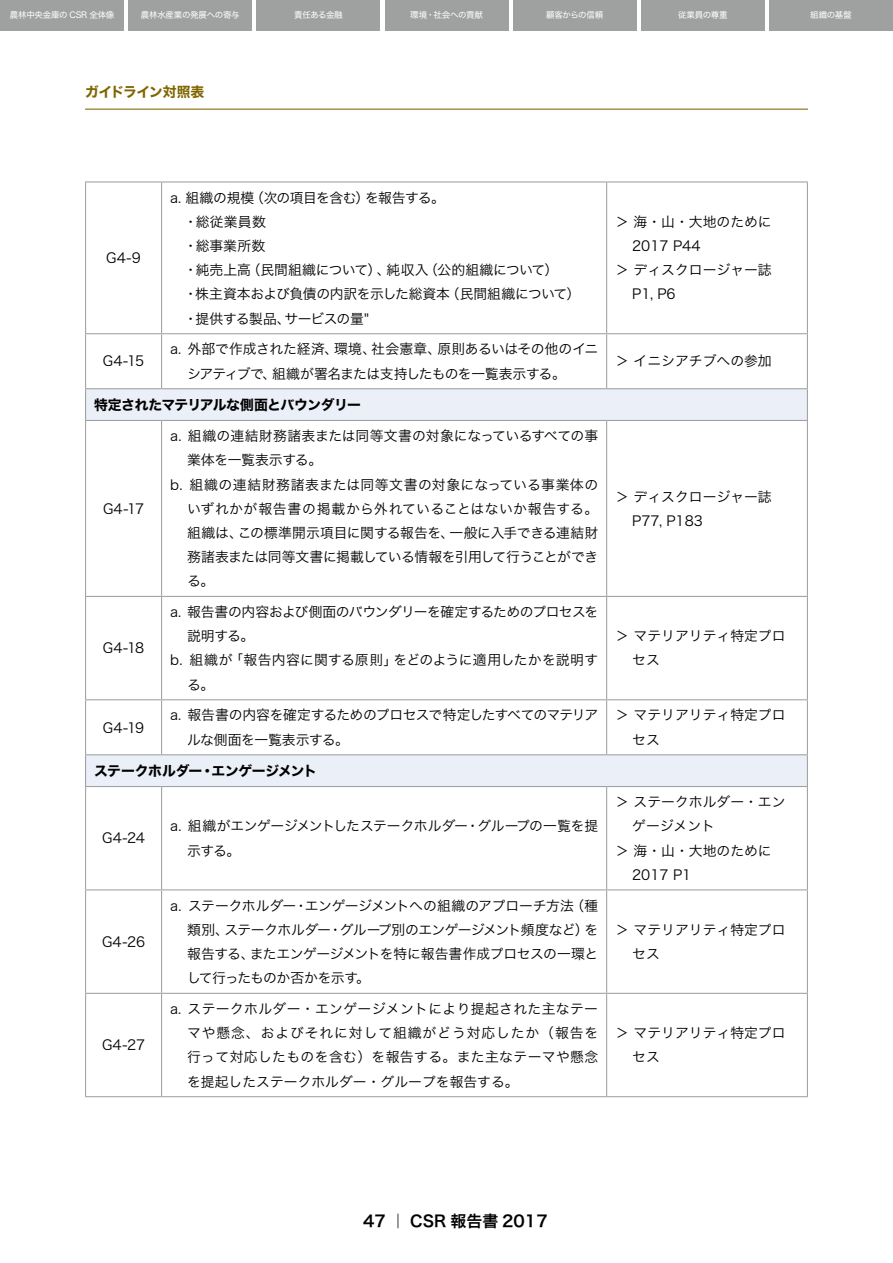
<style>
.page{position:relative;width:893px;height:1263px;background:#fff}
.page>*{position:absolute;margin:0;border:0;box-sizing:border-box;transform-origin:0 0}
.t1{font:15.9px "Hira Kaku DS W6";color:#000}
.t2{font:13.8px/24.2px "Hira Kaku DS W3";color:#000}
.t3{font:13.8px/24.2px "Hira Kaku DS W3";letter-spacing:-.025em;color:#000}
.t4{font:13.8px "Hira Kaku DS W3";letter-spacing:-.035em;color:#000}
.t5{font:13.8px "Hira Kaku DS W3";letter-spacing:.03em;color:#000}
.t6{font:13.8px/24.2px "Hira Kaku DS W3";letter-spacing:-.03em;color:#000}
.t7{font:13.8px "Hira Kaku DS W7";letter-spacing:-.035em;color:#000}
.t8{font:13.8px "Hira Kaku DS W3";letter-spacing:.02em;color:#000}
.t9{font:13.8px "Hira Kaku DS W3";letter-spacing:-.02em;color:#000}
.t10{font:13.8px "Hira Kaku DS W7";letter-spacing:-.035em;color:#806600}
.t11{font:8.55px "Hiragino Sans W4";letter-spacing:-.03em;color:#fff}
</style>
<div class="page">
<div style="left:0;top:0;width:124px;height:30px;background:#9fa0a0"></div>
<div style="left:128px;top:0;width:124px;height:30px;background:#9fa0a0"></div>
<div style="left:256px;top:0;width:124px;height:30px;background:#9fa0a0"></div>
<div style="left:385px;top:0;width:123px;height:30px;background:#9fa0a0"></div>
<div style="left:513px;top:0;width:124px;height:30px;background:#9fa0a0"></div>
<div style="left:641px;top:0;width:124px;height:30px;background:#9fa0a0"></div>
<div style="left:769px;top:0;width:124px;height:30px;background:#9fa0a0"></div>
<hr style="left:85px;top:109px;width:723px;height:1px;background:#806600">
<svg style="left:86px;top:389px;width:721px;height:397px"></svg>
<hr style="left:85px;top:181px;width:77px;height:1px;background:#9fa0a0">
<hr style="left:85px;top:182px;width:1px;height:151px;background:#9fa0a0">
<hr style="left:162px;top:181px;width:445px;height:1px;background:#9fa0a0">
<hr style="left:161px;top:182px;width:1px;height:151px;background:#9fa0a0">
<hr style="left:607px;top:181px;width:201px;height:1px;background:#9fa0a0">
<hr style="left:606px;top:182px;width:1px;height:151px;background:#9fa0a0">
<hr style="left:807px;top:182px;width:1px;height:151px;background:#9fa0a0">
<hr style="left:85px;top:333px;width:77px;height:1px;background:#9fa0a0">
<hr style="left:85px;top:334px;width:1px;height:54px;background:#9fa0a0">
<hr style="left:162px;top:333px;width:445px;height:1px;background:#9fa0a0">
<hr style="left:161px;top:334px;width:1px;height:54px;background:#9fa0a0">
<hr style="left:607px;top:333px;width:201px;height:1px;background:#9fa0a0">
<hr style="left:606px;top:334px;width:1px;height:54px;background:#9fa0a0">
<hr style="left:807px;top:334px;width:1px;height:54px;background:#9fa0a0">
<hr style="left:85px;top:388px;width:77px;height:1px;background:#9fa0a0">
<hr style="left:85px;top:389px;width:1px;height:31px;background:#9fa0a0">
<hr style="left:162px;top:388px;width:445px;height:1px;background:#9fa0a0">
<hr style="left:607px;top:388px;width:201px;height:1px;background:#9fa0a0">
<hr style="left:807px;top:389px;width:1px;height:31px;background:#9fa0a0">
<hr style="left:85px;top:420px;width:77px;height:1px;background:#9fa0a0">
<hr style="left:85px;top:421px;width:1px;height:175px;background:#9fa0a0">
<hr style="left:162px;top:420px;width:445px;height:1px;background:#9fa0a0">
<hr style="left:161px;top:421px;width:1px;height:175px;background:#9fa0a0">
<hr style="left:607px;top:420px;width:201px;height:1px;background:#9fa0a0">
<hr style="left:606px;top:421px;width:1px;height:175px;background:#9fa0a0">
<hr style="left:807px;top:421px;width:1px;height:175px;background:#9fa0a0">
<hr style="left:85px;top:596px;width:77px;height:1px;background:#9fa0a0">
<hr style="left:85px;top:597px;width:1px;height:102px;background:#9fa0a0">
<hr style="left:162px;top:596px;width:445px;height:1px;background:#9fa0a0">
<hr style="left:161px;top:597px;width:1px;height:102px;background:#9fa0a0">
<hr style="left:607px;top:596px;width:201px;height:1px;background:#9fa0a0">
<hr style="left:606px;top:597px;width:1px;height:102px;background:#9fa0a0">
<hr style="left:807px;top:597px;width:1px;height:102px;background:#9fa0a0">
<hr style="left:85px;top:699px;width:77px;height:1px;background:#9fa0a0">
<hr style="left:85px;top:700px;width:1px;height:54px;background:#9fa0a0">
<hr style="left:162px;top:699px;width:445px;height:1px;background:#9fa0a0">
<hr style="left:161px;top:700px;width:1px;height:54px;background:#9fa0a0">
<hr style="left:607px;top:699px;width:201px;height:1px;background:#9fa0a0">
<hr style="left:606px;top:700px;width:1px;height:54px;background:#9fa0a0">
<hr style="left:807px;top:700px;width:1px;height:54px;background:#9fa0a0">
<hr style="left:85px;top:754px;width:77px;height:1px;background:#9fa0a0">
<hr style="left:85px;top:755px;width:1px;height:31px;background:#9fa0a0">
<hr style="left:162px;top:754px;width:445px;height:1px;background:#9fa0a0">
<hr style="left:607px;top:754px;width:201px;height:1px;background:#9fa0a0">
<hr style="left:807px;top:755px;width:1px;height:31px;background:#9fa0a0">
<hr style="left:85px;top:786px;width:77px;height:1px;background:#9fa0a0">
<hr style="left:85px;top:787px;width:1px;height:102px;background:#9fa0a0">
<hr style="left:162px;top:786px;width:445px;height:1px;background:#9fa0a0">
<hr style="left:161px;top:787px;width:1px;height:102px;background:#9fa0a0">
<hr style="left:607px;top:786px;width:201px;height:1px;background:#9fa0a0">
<hr style="left:606px;top:787px;width:1px;height:102px;background:#9fa0a0">
<hr style="left:807px;top:787px;width:1px;height:102px;background:#9fa0a0">
<hr style="left:85px;top:889px;width:77px;height:1px;background:#9fa0a0">
<hr style="left:85px;top:890px;width:1px;height:103px;background:#9fa0a0">
<hr style="left:162px;top:889px;width:445px;height:1px;background:#9fa0a0">
<hr style="left:161px;top:890px;width:1px;height:103px;background:#9fa0a0">
<hr style="left:607px;top:889px;width:201px;height:1px;background:#9fa0a0">
<hr style="left:606px;top:890px;width:1px;height:103px;background:#9fa0a0">
<hr style="left:807px;top:890px;width:1px;height:103px;background:#9fa0a0">
<hr style="left:85px;top:993px;width:77px;height:1px;background:#9fa0a0">
<hr style="left:85px;top:994px;width:1px;height:102px;background:#9fa0a0">
<hr style="left:162px;top:993px;width:445px;height:1px;background:#9fa0a0">
<hr style="left:161px;top:994px;width:1px;height:102px;background:#9fa0a0">
<hr style="left:607px;top:993px;width:201px;height:1px;background:#9fa0a0">
<hr style="left:606px;top:994px;width:1px;height:102px;background:#9fa0a0">
<hr style="left:807px;top:994px;width:1px;height:102px;background:#9fa0a0">
<hr style="left:85px;top:1096px;width:77px;height:1px;background:#9fa0a0">
<hr style="left:162px;top:1096px;width:445px;height:1px;background:#9fa0a0">
<hr style="left:607px;top:1096px;width:201px;height:1px;background:#9fa0a0">
<p class="t11" style="left:10px;top:8px;width:106px">農林中央金庫の CSR 全体像</p>
<p class="t11" style="left:141px;top:8px;width:100px">農林水産業の発展への寄与</p>
<p class="t11" style="left:294px;top:8px;width:50px">責任ある金融</p>
<p class="t11" style="left:410px;top:8px;width:74px">環境・社会への貢献</p>
<p class="t11" style="left:546px;top:8px;width:59px">顧客からの信頼</p>
<p class="t11" style="left:678px;top:8px;width:51px">従業員の尊重</p>
<p class="t11" style="left:810px;top:8px;width:43px">組織の基盤</p>
<p class="t10" style="left:85px;top:82px;width:121px">ガイドライン対照表</p>
<p class="t2" style="left:106px;top:246px;width:36px">G4-9</p>
<p class="t2" style="left:170px;top:185px;width:412px">a. 組織の規模（次の項目を含む）を報告する。<br>　・総従業員数<br>　・総事業所数<br>　・純売上高（民間組織について）、純収入（公的組織について）<br>　・株主資本および負債の内訳を示した総資本（民間組織について）　・提供する製品、サービスの量"</p>
<p class="t2" style="left:615px;top:209px;width:158px">＞ 海・山・大地のために</p>
<p class="t2" style="left:632px;top:234px;width:70px">2017 P44</p>
<p class="t2" style="left:615px;top:258px;width:158px">＞ ディスクロージャー誌</p>
<p class="t2" style="left:632px;top:282px;width:45px">P1, P6</p>
<p class="t3" style="left:187px;top:337px;width:413px;text-indent:-17px">a. 外部で作成された経済、環境、社会憲章、原則あるいはその他のイニシアティブで、組織が署名または支持したものを一覧表示する。</p>
<p class="t2" style="left:615px;top:349px;width:158px">＞ イニシアチブへの参加</p>
<p class="t7" style="left:94px;top:395px;width:268px">特定されたマテリアルな側面とバウンダリー</p>
<p class="t2" style="left:103px;top:349px;width:43px">G4-15</p>
<p class="t2" style="left:103px;top:496px;width:43px">G4-17</p>
<p class="t2" style="left:103px;top:636px;width:43px">G4-18</p>
<p class="t2" style="left:170px;top:424px;width:430px">a. 組織の連結財務諸表または同等文書の対象になっているすべての事</p>
<p class="t3" style="left:187px;top:448px;width:137px">業体を一覧表示する。</p>
<p class="t5" style="left:170px;top:476px;width:430px">b. 組織の連結財務諸表または同等文書の対象になっている事業体の</p>
<p class="t5" style="left:187px;top:500px;width:413px">いずれかが報告書の掲載から外れていることはないか報告する。</p>
<p class="t9" style="left:187px;top:524px;width:413px">組織は、この標準開示項目に関する報告を、一般に入手できる連結財</p>
<p class="t4" style="left:187px;top:548px;width:413px">務諸表または同等文書に掲載している情報を引用して行うことができ</p>
<p class="t2" style="left:187px;top:569px;width:29px">る。</p>
<p class="t4" style="left:170px;top:603px;width:430px">a. 報告書の内容および側面のバウンダリーを確定するためのプロセスを</p>
<p class="t2" style="left:187px;top:624px;width:69px">説明する。</p>
<p class="t8" style="left:170px;top:652px;width:430px">b. 組織が「報告内容に関する原則」をどのように適用したかを説明す</p>
<p class="t2" style="left:187px;top:672px;width:29px">る。</p>
<p class="t2" style="left:632px;top:484px;width:141px;text-indent:-17px">＞ ディスクロージャー誌<br>P77, P183</p>
<p class="t2" style="left:632px;top:624px;width:155px;text-indent:-17px">＞ マテリアリティ特定プロセス</p>
<p class="t6" style="left:187px;top:703px;width:413px;text-indent:-17px">a. 報告書の内容を確定するためのプロセスで特定したすべてのマテリアルな側面を一覧表示する。</p>
<p class="t2" style="left:632px;top:703px;width:155px;text-indent:-17px">＞ マテリアリティ特定プロセス</p>
<p class="t7" style="left:94px;top:761px;width:225px">ステークホルダー・エンゲージメント</p>
<p class="t2" style="left:103px;top:715px;width:43px">G4-19</p>
<p class="t2" style="left:102px;top:826px;width:44px">G4-24</p>
<p class="t2" style="left:102px;top:929px;width:45px">G4-26</p>
<p class="t2" style="left:102px;top:1033px;width:45px">G4-27</p>
<p class="t3" style="left:187px;top:814px;width:413px;text-indent:-17px">a. 組織がエンゲージメントしたステークホルダー・グループの一覧を提示する。</p>
<p class="t2" style="left:187px;top:893px;width:413px;text-align:justify;text-indent:-17px">a. ステークホルダー・エンゲージメントへの組織のアプローチ方法（種類別、ステークホルダー・グループ別のエンゲージメント頻度など）を報告する、またエンゲージメントを特に報告書作成プロセスの一環として行ったものか否かを示す。</p>
<p class="t2" style="left:187px;top:997px;width:413px;text-align:justify;text-indent:-17px">a. ステークホルダー・エンゲージメントにより提起された主なテーマや懸念、およびそれに対して組織がどう対応したか（報告を行って対応したものを含む）を報告する。また主なテーマや懸念を提起したステークホルダー・グループを報告する。</p>
<p class="t2" style="left:615px;top:790px;width:172px">＞ ステークホルダー・エン</p>
<p class="t2" style="left:632px;top:814px;width:84px">ゲージメント</p>
<p class="t2" style="left:615px;top:838px;width:158px">＞ 海・山・大地のために</p>
<p class="t2" style="left:632px;top:862px;width:61px">2017 P1</p>
<p class="t2" style="left:632px;top:917px;width:155px;text-indent:-17px">＞ マテリアリティ特定プロセス</p>
<p class="t2" style="left:632px;top:1021px;width:155px;text-indent:-17px">＞ マテリアリティ特定プロセス</p>
<p class="t1" style="left:363px;top:1210px;width:186px">47 ｜ CSR 報告書 2017</p>
</div>
